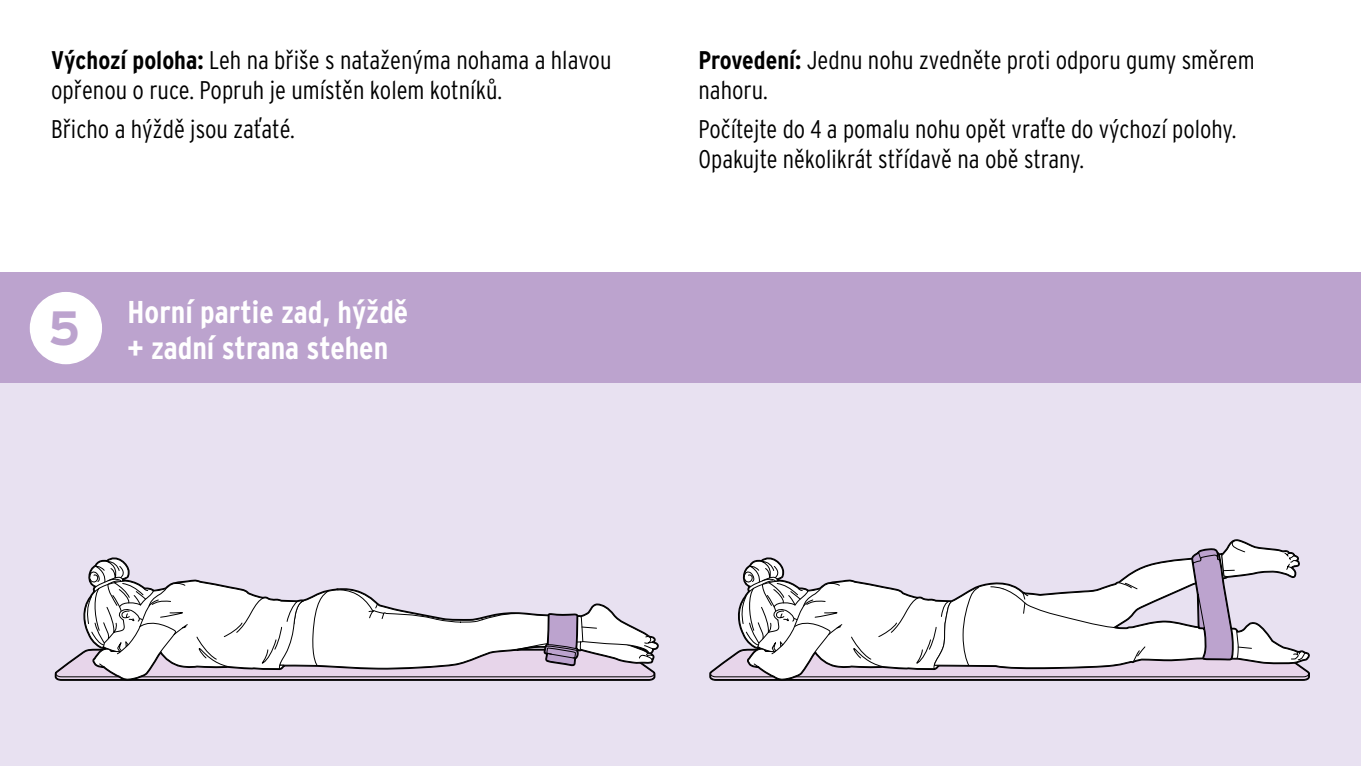
<style>
.page{position:relative;width:1361px;height:766px;background:#fff}
.page>*{position:absolute;margin:0;border:0;box-sizing:border-box;transform-origin:0 0}
.ID_M01_KREIS_SCHWARZ{font:700 48px "Interstate OT";color:#bca3ce}
.ID_ANREDE_GRUSS{font:700 condensed 31.5px/36.3px "Interstate OT";color:#fff}
.ID_FLIESSTEXT{font:300 condensed 25.5px/30px "Interstate OT";color:#000}
.s1{font-weight:700}
</style>
<div class="page">
<div style="left:0;top:383px;width:1361px;height:382px;background:#e8e1f1"></div>
<div style="left:0;top:272px;width:1361px;height:111px;background:#bca3ce"></div>
<svg style="left:55px;top:557px;width:603px;height:123px"></svg>
<div style="left:31px;top:292px;width:70px;height:71px;background:#fff;border-radius:50%"></div>
<div style="left:30px;top:292px;width:72px;height:72px;border:2px solid #fff;border-radius:50%"></div>
<svg style="left:709px;top:539px;width:601px;height:141px"></svg>
<p class="ID_FLIESSTEXT" style="left:51px;top:45px;width:562px"><span class="s1">Výchozí poloha:</span> Leh na břiše s nataženýma nohama a hlavou opřenou o ruce. Popruh je umístěn kolem kotníků.</p>
<p class="ID_FLIESSTEXT" style="left:51px;top:114px;width:245px">Břicho a hýždě jsou zaťaté.</p>
<p class="ID_M01_KREIS_SCHWARZ" style="left:48px;top:299px;width:34px">5</p>
<p class="ID_ANREDE_GRUSS" style="left:128px;top:293px;width:282px">Horní partie zad, hýždě + zadní strana stehen</p>
<p class="ID_FLIESSTEXT" style="left:698px;top:45px;width:558px"><span class="s1">Provedení:</span> Jednu nohu zvedněte proti odporu gumy směrem nahoru.</p>
<p class="ID_FLIESSTEXT" style="left:698px;top:114px;width:539px">Počítejte do 4 a pomalu nohu opět vraťte do výchozí polohy.<br>Opakujte několikrát střídavě na obě strany.</p>
</div>
